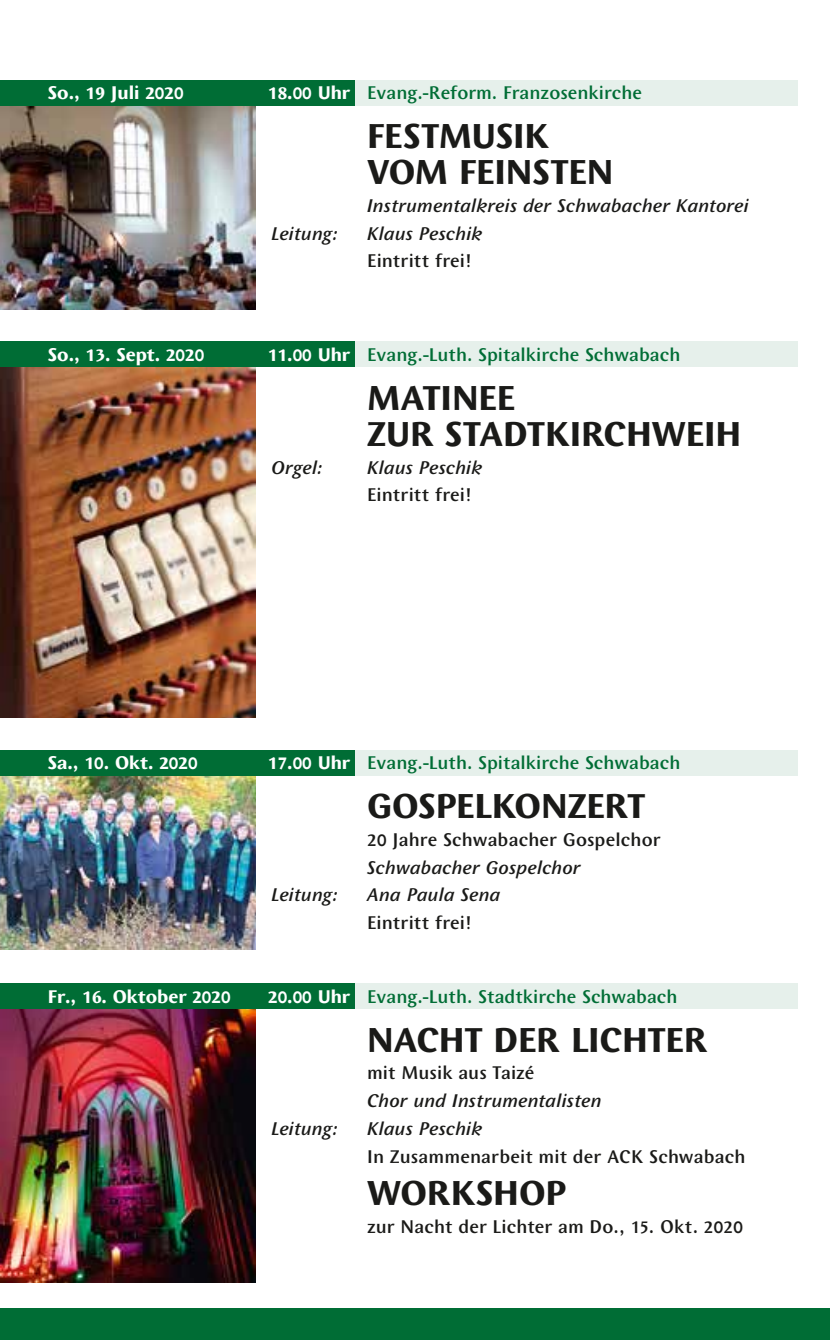
<style>
.page{position:relative;width:830px;height:1340px;background:#fff}
.page>*{position:absolute;margin:0;border:0;box-sizing:border-box;transform-origin:0 0}
.t1{font:700 36px/36px "Wunderlich";letter-spacing:-.005em;color:#1a1a18}
.t2{font:italic 500 19.12px "Wunderlich";letter-spacing:-.005em;color:#1a1a18}
.t3{font:500 19.12px "Wunderlich";color:#006d35}
.t4{font:500 19.12px "Wunderlich";letter-spacing:.005em;color:#1a1a18}
.t5{font:700 19.12px "Wunderlich";color:#fff}
.s1{font-weight:700;color:#fff}
</style>
<div class="page">
<div style="left:0;top:1307px;width:829px;height:32px;background:#006d35"></div>
<img style="left:0;top:105px;width:255px;height:204px">
<div style="left:354px;top:80px;width:443px;height:25px;background:#e6f0eb"></div>
<div style="left:0;top:80px;width:354px;height:25px;background:#006d35"></div>
<img style="left:0;top:367px;width:255px;height:351px">
<div style="left:354px;top:341px;width:443px;height:26px;background:#e6f0eb"></div>
<div style="left:0;top:341px;width:354px;height:26px;background:#006d35"></div>
<img style="left:0;top:775px;width:255px;height:174px">
<div style="left:354px;top:749px;width:443px;height:26px;background:#e6f0eb"></div>
<div style="left:0;top:749px;width:354px;height:26px;background:#006d35"></div>
<img style="left:0;top:1008px;width:255px;height:274px">
<div style="left:354px;top:983px;width:443px;height:25px;background:#e6f0eb"></div>
<div style="left:0;top:983px;width:354px;height:25px;background:#006d35"></div>
<p class="t5" style="left:48px;top:82px;width:137px">So., 19 Juli 2020</p>
<p class="t3" style="left:268px;top:82px;width:375px"><span class="s1">18.00 Uhr</span> Evang.-Reform. Franzosenkirche</p>
<h1 class="t1" style="left:367px;top:118px;width:248px">FESTMUSIK<br>VOM FEINSTEN</h1>
<p class="t2" style="left:367px;top:195px;width:383px">Instrumentalkreis der Schwabacher Kantorei</p>
<p class="t2" style="left:271px;top:222px;width:68px">Leitung:</p>
<p class="t2" style="left:367px;top:222px;width:117px">Klaus Peschik</p>
<p class="t4" style="left:367px;top:250px;width:106px">Eintritt frei!</p>
<p class="t5" style="left:48px;top:343px;width:158px">So., 13. Sept. 2020</p>
<p class="t3" style="left:268px;top:343px;width:413px"><span class="s1">11.00 Uhr</span> Evang.-Luth. Spitalkirche Schwabach</p>
<h1 class="t1" style="left:367px;top:380px;width:375px">MATINEE<br>ZUR STADTKIRCHWEIH</h1>
<p class="t2" style="left:271px;top:456px;width:53px">Orgel:</p>
<p class="t2" style="left:367px;top:456px;width:117px">Klaus Peschik</p>
<p class="t4" style="left:367px;top:484px;width:106px">Eintritt frei!</p>
<p class="t5" style="left:48px;top:751px;width:151px">Sa., 10. Okt. 2020</p>
<p class="t3" style="left:268px;top:752px;width:413px"><span class="s1">17.00 Uhr</span> Evang.-Luth. Spitalkirche Schwabach</p>
<h1 class="t1" style="left:367px;top:788px;width:279px">GOSPELKONZERT</h1>
<p class="t4" style="left:367px;top:828px;width:295px">20 Jahre Schwabacher Gospelchor</p>
<p class="t2" style="left:367px;top:856px;width:215px">Schwabacher Gospelchor</p>
<p class="t2" style="left:271px;top:884px;width:68px">Leitung:</p>
<p class="t2" style="left:367px;top:884px;width:135px">Ana Paula Sena</p>
<p class="t4" style="left:367px;top:912px;width:106px">Eintritt frei!</p>
<p class="t5" style="left:48px;top:985px;width:184px">Fr., 16. Oktober 2020</p>
<p class="t3" style="left:268px;top:985px;width:410px"><span class="s1">20.00 Uhr</span> Evang.-Luth. Stadtkirche Schwabach</p>
<h1 class="t1" style="left:367px;top:1021px;width:342px">NACHT DER LICHTER</h1>
<p class="t4" style="left:367px;top:1062px;width:169px">mit Musik aus Taizé</p>
<p class="t2" style="left:367px;top:1090px;width:236px">Chor und Instrumentalisten</p>
<p class="t2" style="left:271px;top:1117px;width:68px">Leitung:</p>
<p class="t2" style="left:367px;top:1117px;width:117px">Klaus Peschik</p>
<p class="t4" style="left:367px;top:1145px;width:379px">In Zusammenarbeit mit der ACK Schwabach</p>
<h1 class="t1" style="left:367px;top:1175px;width:200px">WORKSHOP</h1>
<p class="t4" style="left:367px;top:1215px;width:377px">zur Nacht der Lichter am Do., 15. Okt. 2020</p>
</div>
